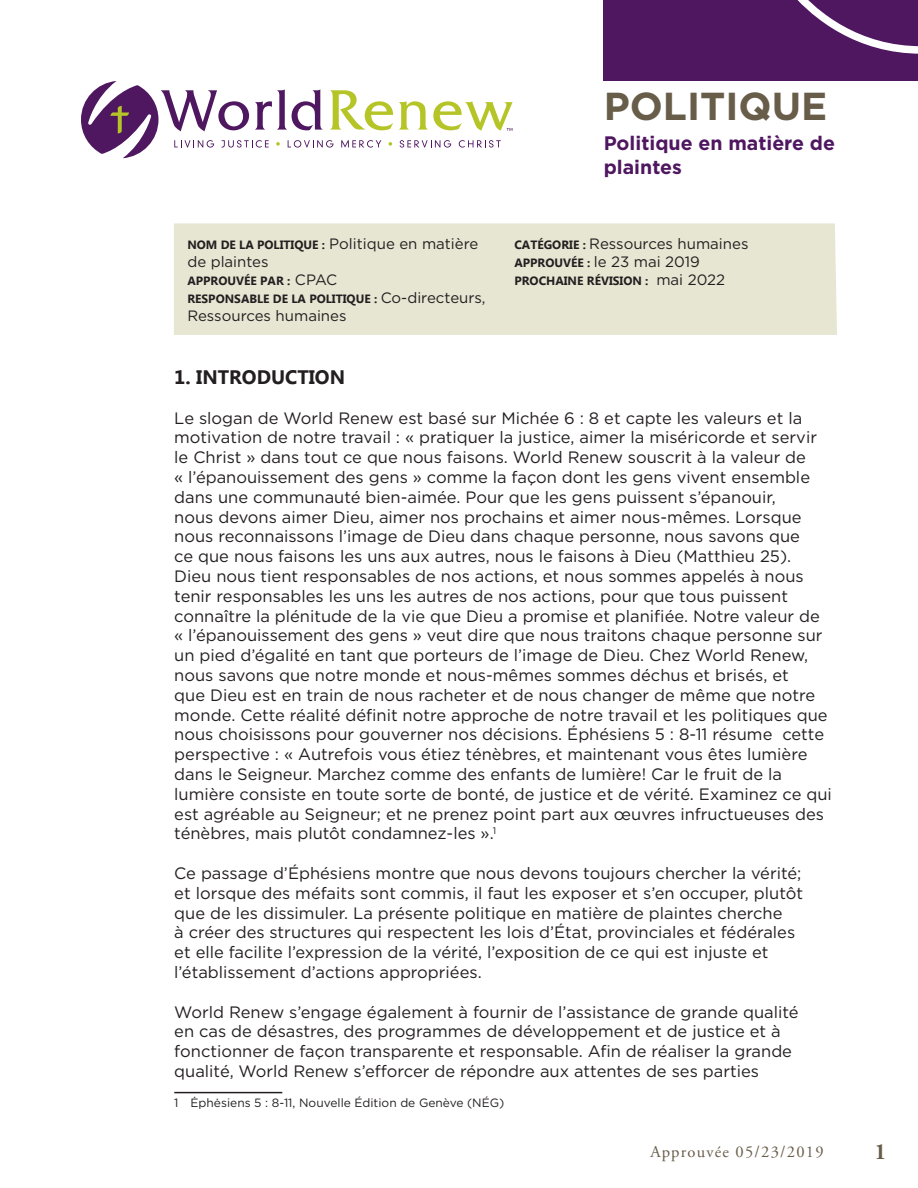
<style>
.page{position:relative;width:918px;height:1188px;background:#fff}
.page>*{position:absolute;margin:0;border:0;box-sizing:border-box;transform-origin:0 0}
.t1{font:700 39px "Gotham";color:#685d49}
.t2{font:700 23.1px "Adobe Garamond Pro";color:#685d49}
.t3{font:700 19.5px/23.4px "Gotham";color:#4f1760}
.HEAD__BOLD__CAPS{font:700 19.5px "Microsoft New Tai Lue";color:#231f20}
.t4{font:16.5px/19.8px "Gotham";color:#231f20}
.t5{font:16.5px "Adobe Garamond Pro";letter-spacing:.075em;color:#685d49}
.t6{font:15px/18px "Gotham";color:#231f20}
.t7{font:700 12px "Microsoft New Tai Lue";color:#231f20}
.FOOT_NOTE{font:12px "Gotham";color:#231f20}
.s1{font-family:"Microsoft New Tai Lue";font-weight:700;font-size:12px}
.s2{font-family:"Gotham";font-weight:400;font-size:15px}
</style>
<div class="page">
<svg style="left:400px;top:140px;width:51px;height:8px"></svg>
<svg style="left:459px;top:140px;width:42px;height:8px"></svg>
<svg style="left:81px;top:81px;width:312px;height:77px"></svg>
<svg style="left:399px;top:101px;width:114px;height:30px"></svg>
<div style="left:604px;top:0;width:314px;height:81px;background:#4f1760"></div>
<svg style="left:797px;top:0;width:121px;height:54px"></svg>
<hr style="left:174px;top:1092px;width:108px;height:1px;background:#231f20">
<div style="left:174px;top:223px;width:663px;height:112px;background:#e7e6d3"></div>
<p class="t6" style="left:187px;top:234px;width:293px"><span class="s1">NOM DE LA POLITIQUE :</span> Politique en matière de plaintes</p>
<p class="t7" style="left:187px;top:274px;width:151px">APPROUVÉE PAR : <span class="s2">CPAC</span></p>
<p class="t7" style="left:187px;top:292px;width:300px">RESPONSABLE DE LA POLITIQUE : <span class="s2">Co-directeurs,</span></p>
<p class="t6" style="left:187px;top:306px;width:161px">Ressources humaines</p>
<h1 class="t1" style="left:604px;top:81px;width:225px">POLITIQUE</h1>
<p class="t3" style="left:604px;top:132px;width:233px">Politique en matière de plaintes</p>
<p class="t6" style="left:514px;top:234px;width:236px"><span class="s1">CATÉGORIE :</span> Ressources humaines</p>
<p class="t6" style="left:514px;top:252px;width:187px"><span class="s1">APPROUVÉE :</span> le 23 mai 2019</p>
<p class="t7" style="left:514px;top:274px;width:212px">PROCHAINE RÉVISION : <span class="s2">mai 2022</span></p>
<p class="HEAD__BOLD__CAPS" style="left:174px;top:366px;width:172px">1. INTRODUCTION</p>
<p class="t4" style="left:174px;top:408px;width:659px">Le slogan de World Renew est basé sur Michée 6 : 8 et capte les valeurs et la motivation de notre travail : « pratiquer la justice, aimer la miséricorde et servir le Christ » dans tout ce que nous faisons. World Renew souscrit à la valeur de<br>« l’épanouissement des gens » comme la façon dont les gens vivent ensemble dans une communauté bien-aimée. Pour que les gens puissent s’épanouir,<br>nous devons aimer Dieu, aimer nos prochains et aimer nous-mêmes. Lorsque nous reconnaissons l’image de Dieu dans chaque personne, nous savons que<br>ce que nous faisons les uns aux autres, nous le faisons à Dieu (Matthieu 25).<br>Dieu nous tient responsables de nos actions, et nous sommes appelés à nous tenir responsables les uns les autres de nos actions, pour que tous puissent connaître la plénitude de la vie que Dieu a promise et planifiée. Notre valeur de « l’épanouissement des gens » veut dire que nous traitons chaque personne sur un pied d’égalité en tant que porteurs de l’image de Dieu. Chez World Renew, nous savons que notre monde et nous-mêmes sommes déchus et brisés, et<br>que Dieu est en train de nous racheter et de nous changer de même que notre monde. Cette réalité définit notre approche de notre travail et les politiques que nous choisissons pour gouverner nos décisions. Éphésiens 5 : 8-11 résume cette perspective : « Autrefois vous étiez ténèbres, et maintenant vous êtes lumière dans le Seigneur. Marchez comme des enfants de lumière! Car le fruit de la lumière consiste en toute sorte de bonté, de justice et de vérité. Examinez ce qui est agréable au Seigneur; et ne prenez point part aux œuvres infructueuses des ténèbres, mais plutôt condamnez-les ».<sup>1</sup></p>
<p class="t4" style="left:174px;top:863px;width:630px">Ce passage d’Éphésiens montre que nous devons toujours chercher la vérité; et lorsque des méfaits sont commis, il faut les exposer et s’en occuper, plutôt que de les dissimuler. La présente politique en matière de plaintes cherche<br>à créer des structures qui respectent les lois d’État, provinciales et fédérales et elle facilite l’expression de la vérité, l’exposition de ce qui est injuste et l’établissement d’actions appropriées.</p>
<p class="t4" style="left:174px;top:1002px;width:626px">World Renew s’engage également à fournir de l’assistance de grande qualité en cas de désastres, des programmes de développement et de justice et à fonctionner de façon transparente et responsable. Afin de réaliser la grande qualité, World Renew s’efforcer de répondre aux attentes de ses parties</p>
<p class="FOOT_NOTE" style="left:174px;top:1095px;width:332px">1 Ėphėsiens 5 : 8-11, Nouvelle Édition de Genève (NÉG)</p>
<p class="t5" style="left:650px;top:1142px;width:175px">Approuvée 05/23/2019</p>
<h2 class="t2" style="left:874px;top:1138px;width:14px">1</h2>
</div>
